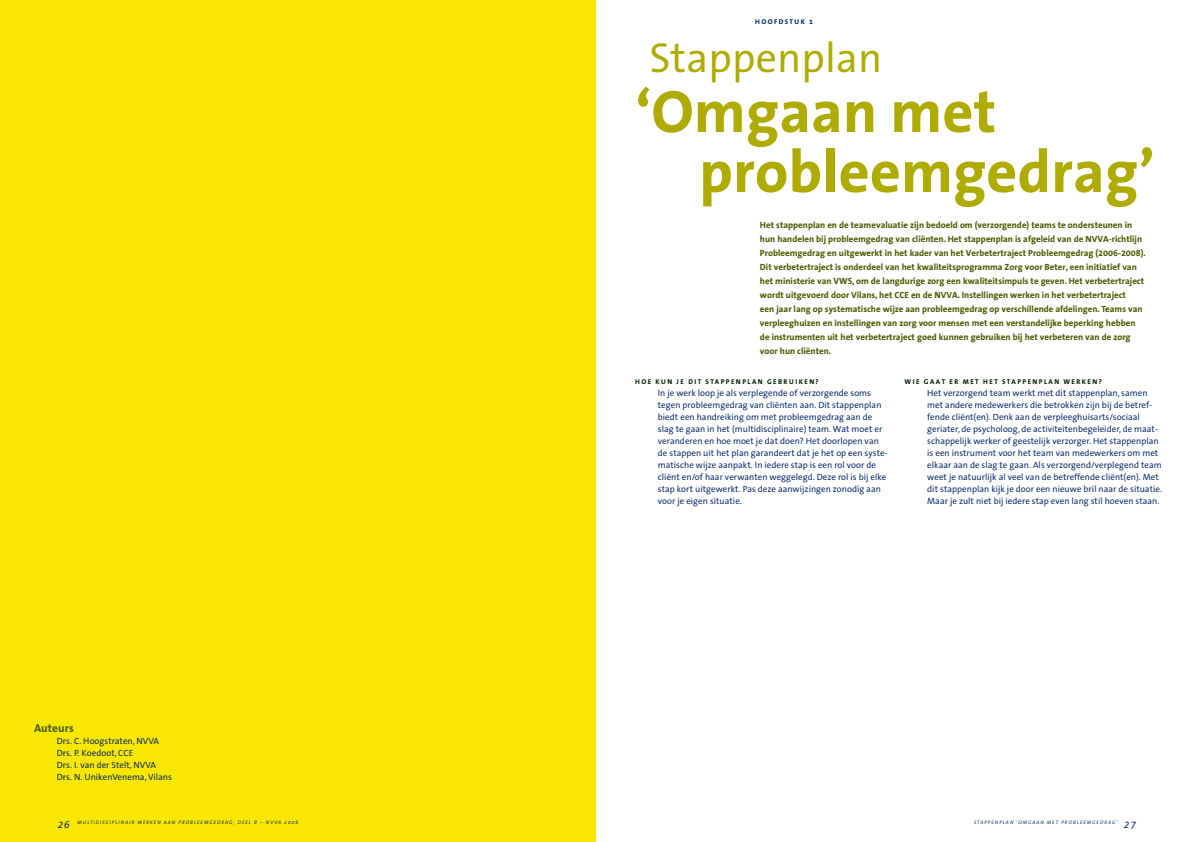
<style>
.page{position:relative;width:1191px;height:842px;background:#fff}
.page>*{position:absolute;margin:0;border:0;box-sizing:border-box;transform-origin:0 0}
.t1{font:700 60px/60px "The Sans Office";letter-spacing:.005em;color:#aeac00}
.t2{font:42px "The Sans Office";letter-spacing:.005em;color:#aeac00}
.t3{font:700 11.5px "The Sans Office";color:#4a5d00}
.t4{font:italic 10.5px "The Sans Office";color:#002566}
.t5{font:9px/12px "The Sans Office";letter-spacing:.005em;color:#002566}
.t6{font:700 9px/14px "The Sans Office";color:#4a5d00}
.t7{font:700 7px "The Sans Office";letter-spacing:.205em;color:#020}
.t8{font:700 7px "The Sans Office";letter-spacing:.2em;color:#002566}
.t9{font:italic 5px "The Sans Office";letter-spacing:.2em;color:#002566}
</style>
<div class="page">
<div style="left:0;top:0;width:595px;height:842px;background:#f8e700"></div>
<p class="t8" style="left:755px;top:18px;width:59px">H oofdstuk 1</p>
<h2 class="t2" style="left:649px;top:36px;width:235px">Stappenplan</h2>
<h1 class="t1" style="left:699px;top:83px;width:457px;text-indent:-64px">‘Omgaan met probleemgedrag’</h1>
<p class="t6" style="left:760px;top:218px;width:387px">Het stappenplan en de teamevaluatie zijn bedoeld om (verzorgende) teams te ondersteunen in hun handelen bij probleemgedrag van cliënten. Het stappenplan is afgeleid van de NVVA-richtlijn Probleemgedrag en uitgewerkt in het kader van het Verbetertraject Probleemgedrag (2006-2008).<br>Dit verbetertraject is onderdeel van het kwaliteitsprogramma Zorg voor Beter, een initiatief van het ministerie van VWS, om de langdurige zorg een kwaliteitsimpuls te geven. Het verbetertraject wordt uitgevoerd door Vilans, het CCE</p>
<p class="t6" style="left:760px;top:288px;width:384px;text-indent:151px">en de NVVA. Instellingen werken in het verbetertraject een jaar lang op systematische wijze aan probleemgedrag op verschillende afdelingen. Teams van verpleeghuizen en instellingen van zorg voor mensen met een verstandelijke beperking hebben de instrumenten uit het verbetertraject goed kunnen gebruiken bij het verbeteren van de zorg voor hun cliënten.</p>
<p class="t7" style="left:635px;top:378px;width:55px">H oe kun jedi</p>
<p class="t7" style="left:697px;top:378px;width:24px">t stapp</p>
<p class="t7" style="left:731px;top:378px;width:27px">enp lan</p>
<p class="t7" style="left:767px;top:378px;width:53px">gebrui ken ?</p>
<p class="t5" style="left:658px;top:387px;width:231px">In je werk loop je als verplegende of verzorgende soms tegen probleemgedrag van cliënten aan. Dit stappenplan biedt een handreiking om met probleemgedrag aan de slag te gaan in het (multidisciplinaire) team. Wat moet er veranderen en hoe moet je dat doen? Het doorlopen van de stappen uit het plan garandeert dat je het op een syste&shy;matische wijze aanpakt. In iedere stap is een rol voor de cliënt en/of haar verwanten weggelegd. Deze rol is bij elke stap kort uitgewerkt. Pas deze aanwijzingen zonodig aan voor je eigen situatie.</p>
<p class="t7" style="left:904px;top:378px;width:113px">Wi e gaa t erm et het stapp</p>
<p class="t7" style="left:1027px;top:378px;width:27px">enp lan</p>
<p class="t7" style="left:1063px;top:378px;width:40px">werken ?</p>
<p class="t5" style="left:927px;top:387px;width:236px">Het verzorgend team werkt met dit stappenplan, samen met andere medewerkers die betrokken zijn bij de betref&shy;fende cliënt(en). Denk aan de verpleeghuisarts/sociaal geriater, de psycholoog, de activiteitenbegeleider, de maat&shy;schappelijk werker of geestelijk verzorger. Het stappenplan is een instrument voor het team van medewerkers om met elkaar aan de slag te gaan. Als verzorgend/verplegend team weet je natuurlijk al veel van de betreffende cliënt(en). Met dit stappenplan kijk je door een nieuwe bril naar de situatie.<br>Maar je zult niet bij iedere stap even lang stil hoeven staan.</p>
<p class="t3" style="left:34px;top:722px;width:41px">Auteurs</p>
<p class="t5" style="left:57px;top:735px;width:117px">Drs. C. Hoogstraten, NVVA<br>Drs. P. Koedoot, CCE<br>Drs. I. van der Stelt, NVVA<br>Drs. N. UnikenVenema, Vilans</p>
<p class="t4" style="left:58px;top:819px;width:14px">26</p>
<p class="t9" style="left:78px;top:820px;width:222px">MULTIDISCIPLINAIR WERKEN AAN PROBLEEMGEDRAG, DEEL B – NVVA 2008</p>
<p class="t9" style="left:974px;top:820px;width:145px">STAPPENPLAN ‘OMGAAN MET PROBLEEMGEDRAG’</p>
<p class="t4" style="left:1124px;top:819px;width:14px">27</p>
</div>
